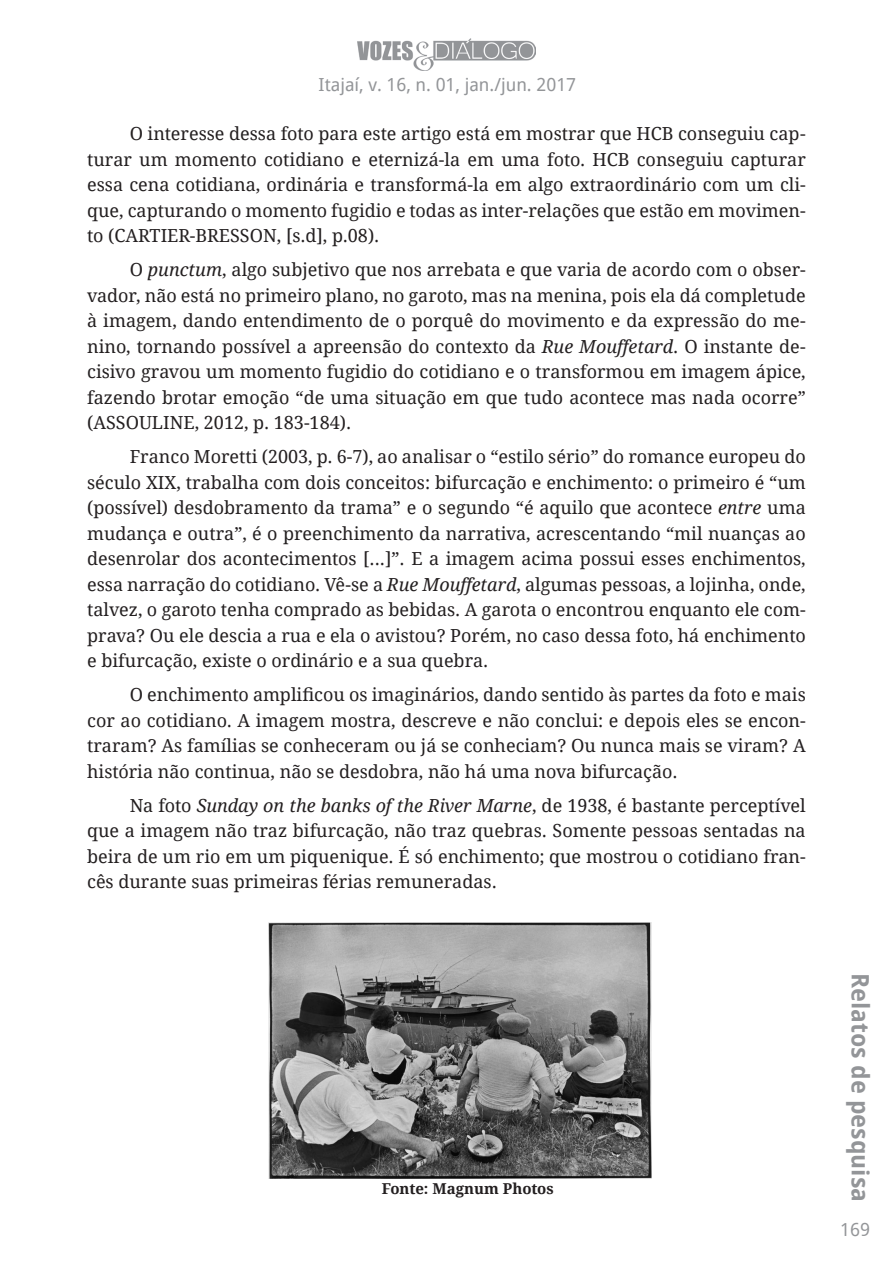
<style>
.page{position:relative;width:893px;height:1263px;background:#fff}
.page>*{position:absolute;margin:0;border:0;box-sizing:border-box;transform-origin:0 0}
.t1{font:700 24px "Droid Sans";color:#939598}
.Corpo_de_texto{font:18px/25.5px "Droid Serif";color:#231f20;text-align:justify}
.t2{font:18px "Droid Sans";color:#939598}
.Legenda{font:700 15px "Droid Serif";color:#231f20}
.s1{font-style:italic}
</style>
<div class="page">
<img style="left:357px;top:38px;width:179px;height:33px">
<img style="left:269px;top:922px;width:382px;height:257px">
<p class="t2" style="left:319px;top:72px;width:259px">Itajaí, v. 16, n. 01, jan./jun. 2017</p>
<p class="Corpo_de_texto" style="left:87px;top:121px;width:720px;text-indent:43px">O interesse dessa foto para este artigo está em mostrar que HCB conseguiu cap&shy;turar um momento cotidiano e eternizá-la em uma foto. HCB conseguiu capturar essa cena cotidiana, ordinária e transformá-la em algo extraordinário com um cli&shy;que, capturando o momento fugidio e todas as inter-relações que estão em movimen&shy;to (CARTIER-BRESSON, [s.d], p.08).</p>
<p class="Corpo_de_texto" style="left:87px;top:257px;width:720px;text-indent:43px">O <span class="s1">punctum</span>, algo subjetivo que nos arrebata e que varia de acordo com o obser&shy;vador, não está no primeiro plano, no garoto, mas na menina, pois ela dá completude à imagem, dando entendimento de o porquê do movimento e da expressão do me&shy;nino, tornando possível a apreensão do contexto da <span class="s1">Rue Mouffetard</span>. O instante de&shy;cisivo gravou um momento fugidio do cotidiano e o transformou em imagem ápice, fazendo brotar emoção “de uma situação em que tudo acontece mas nada ocorre” (ASSOULINE, 2012, p. 183-184).</p>
<p class="Corpo_de_texto" style="left:87px;top:444px;width:720px;text-indent:43px">Franco Moretti (2003, p. 6-7), ao analisar o “estilo sério” do romance europeu do século XIX, trabalha com dois conceitos: bifurcação e enchimento: o primeiro é “um (possível) desdobramento da trama” e o segundo “é aquilo que acontece <span class="s1">entre</span> uma mudança e outra”, é o preenchimento da narrativa, acrescentando “mil nuanças ao desenrolar dos acontecimentos [...]”. E a imagem acima possui esses enchimentos, essa narração do cotidiano. Vê-se a <span class="s1">Rue Mouffetard</span>, algumas pessoas, a lojinha, onde, talvez, o garoto tenha comprado as bebidas. A garota o encontrou enquanto ele com&shy;prava? Ou ele descia a rua e ela o avistou? Porém, no caso dessa foto, há enchimento e bifurcação, existe o ordinário e a sua quebra.</p>
<p class="Corpo_de_texto" style="left:87px;top:682px;width:720px;text-indent:43px">O enchimento amplificou os imaginários, dando sentido às partes da foto e mais cor ao cotidiano. A imagem mostra, descreve e não conclui: e depois eles se encon&shy;traram? As famílias se conheceram ou já se conheciam? Ou nunca mais se viram? A história não continua, não se desdobra, não há uma nova bifurcação.</p>
<p class="Corpo_de_texto" style="left:87px;top:793px;width:720px;text-indent:43px">Na foto <span class="s1">Sunday on the banks of the River Marne</span>, de 1938, é bastante perceptível que a imagem não traz bifurcação, não traz quebras. Somente pessoas sentadas na beira de um rio em um piquenique. É só enchimento; que mostrou o cotidiano fran&shy;cês durante suas primeiras férias remuneradas.</p>
<p class="Legenda" style="left:382px;top:1179px;width:174px">Fonte: Magnum Photos</p>
<h1 class="t1" style="left:877px;top:973px;width:231px;rotate:90deg">Relatos de pesquisa</h1>
<p class="t2" style="left:840px;top:1217px;width:31px">169</p>
</div>
